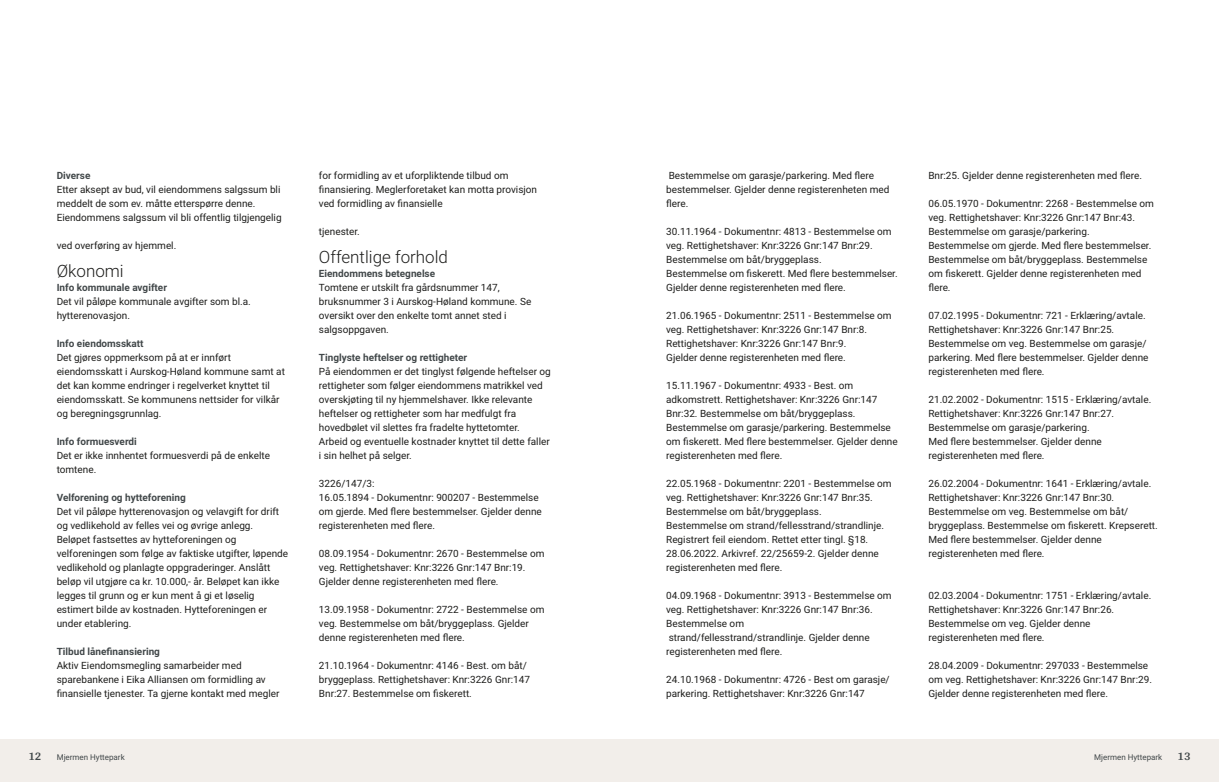
<style>
.page{position:relative;width:1219px;height:782px;background:#fff}
.page>*{position:absolute;margin:0;border:0;box-sizing:border-box;transform-origin:0 0}
.t1{font:300 17px "Roboto";color:#1d1d1b}
.t2{font:700 12px "Arya";color:#414749}
.t3{font:10px/14px "Roboto";color:#1d1d1b}
.t4{font:700 10px "Roboto";color:#414749}
.t5{font:8px "Roboto";color:#414749}
</style>
<div class="page">
<div style="left:0;top:739px;width:618px;height:42px;background:#f2eeea"></div>
<div style="left:601px;top:739px;width:618px;height:42px;background:#f2eeea"></div>
<p class="t4" style="left:57px;top:168px;width:35px">Diverse</p>
<p class="t3" style="left:57px;top:181px;width:226px">Etter aksept av bud, vil eiendommens salgssum bli meddelt de som ev. måtte etterspørre denne.<br>Eiendommens salgssum vil bli offentlig tilgjengelig</p>
<p class="t3" style="left:57px;top:237px;width:121px">ved overføring av hjemmel.</p>
<h1 class="t1" style="left:57px;top:258px;width:69px">Økonomi</h1>
<p class="t4" style="left:57px;top:280px;width:112px">Info kommunale avgifter</p>
<p class="t3" style="left:57px;top:293px;width:196px">Det vil påløpe kommunale avgifter som bl.a. hytterenovasjon.</p>
<p class="t4" style="left:57px;top:336px;width:88px">Info eiendomsskatt</p>
<p class="t3" style="left:57px;top:349px;width:230px">Det gjøres oppmerksom på at er innført eiendomsskatt i Aurskog‑Høland kommune samt at det kan komme endringer i regelverket knyttet til eiendomsskatt. Se kommunens nettsider for vilkår og beregningsgrunnlag.</p>
<p class="t4" style="left:57px;top:434px;width:82px">Info formuesverdi</p>
<p class="t3" style="left:57px;top:447px;width:215px">Det er ikke innhentet formuesverdi på de enkelte tomtene.</p>
<p class="t4" style="left:57px;top:490px;width:131px">Velforening og hytteforening</p>
<p class="t3" style="left:57px;top:503px;width:233px">Det vil påløpe hytterenovasjon og velavgift for drift og vedlikehold av felles vei og øvrige anlegg.<br>Beløpet fastsettes av hytteforeningen og velforeningen som følge av faktiske utgifter, løpende vedlikehold og planlagte oppgraderinger. Anslått beløp vil utgjøre ca kr. 10.000,‑ år. Beløpet kan ikke legges til grunn og er kun ment å gi et løselig estimert bilde av kostnaden. Hytteforeningen er under etablering.</p>
<p class="t4" style="left:57px;top:644px;width:105px">Tilbud lånefinansiering</p>
<p class="t3" style="left:57px;top:657px;width:224px">Aktiv Eiendomsmegling samarbeider med sparebankene i Eika Alliansen om formidling av finansielle tjenester. Ta gjerne kontakt med megler</p>
<p class="t2" style="left:28px;top:749px;width:15px">12</p>
<p class="t5" style="left:57px;top:751px;width:70px">Mjermen Hyttepark</p>
<p class="t3" style="left:319px;top:167px;width:220px">for formidling av et uforpliktende tilbud om finansiering. Meglerforetaket kan motta provisjon ved formidling av finansielle</p>
<p class="t3" style="left:319px;top:223px;width:42px">tjenester.</p>
<h1 class="t1" style="left:319px;top:244px;width:131px">Offentlige forhold</h1>
<p class="t4" style="left:319px;top:266px;width:118px">Eiendommens betegnelse</p>
<p class="t3" style="left:319px;top:279px;width:214px">Tomtene er utskilt fra gårdsnummer 147, bruksnummer 3 i Aurskog‑Høland kommune. Se oversikt over den enkelte tomt annet sted i salgsoppgaven.</p>
<p class="t4" style="left:319px;top:350px;width:150px">Tinglyste heftelser og rettigheter</p>
<p class="t3" style="left:319px;top:363px;width:233px">På eiendommen er det tinglyst følgende heftelser og rettigheter som følger eiendommens matrikkel ved overskjøting til ny hjemmelshaver. Ikke relevante heftelser og rettigheter som har medfulgt fra hovedbølet vil slettes fra fradelte hyttetomter.<br>Arbeid og eventuelle kostnader knyttet til dette faller i sin helhet på selger.</p>
<p class="t3" style="left:319px;top:475px;width:224px">3226/147/3:<br>16.05.1894 ‑ Dokumentnr: 900207 ‑ Bestemmelse om gjerde. Med flere bestemmelser. Gjelder denne registerenheten med flere.</p>
<p class="t3" style="left:319px;top:545px;width:227px">08.09.1954 ‑ Dokumentnr: 2670 ‑ Bestemmelse om veg. Rettighetshaver: Knr:3226 Gnr:147 Bnr:19.<br>Gjelder denne registerenheten med flere.</p>
<p class="t3" style="left:319px;top:601px;width:227px">13.09.1958 ‑ Dokumentnr: 2722 ‑ Bestemmelse om veg. Bestemmelse om båt/bryggeplass. Gjelder denne registerenheten med flere.</p>
<p class="t3" style="left:319px;top:657px;width:213px">21.10.1964 ‑ Dokumentnr: 4146 ‑ Best. om båt/ bryggeplass. Rettighetshaver: Knr:3226 Gnr:147<br>Bnr:27. Bestemmelse om fiskerett.</p>
<p class="t3" style="left:666px;top:167px;width:225px">Bestemmelse om garasje/parkering. Med flere bestemmelser. Gjelder denne registerenheten med flere.</p>
<p class="t3" style="left:666px;top:223px;width:233px">30.11.1964 ‑ Dokumentnr: 4813 ‑ Bestemmelse om veg. Rettighetshaver: Knr:3226 Gnr:147 Bnr:29.<br>Bestemmelse om båt/bryggeplass.<br>Bestemmelse om fiskerett. Med flere bestemmelser.<br>Gjelder denne registerenheten med flere.</p>
<p class="t3" style="left:666px;top:307px;width:227px">21.06.1965 ‑ Dokumentnr: 2511 ‑ Bestemmelse om veg. Rettighetshaver: Knr:3226 Gnr:147 Bnr:8.<br>Rettighetshaver: Knr:3226 Gnr:147 Bnr:9.<br>Gjelder denne registerenheten med flere.</p>
<p class="t3" style="left:666px;top:377px;width:233px">15.11.1967 ‑ Dokumentnr: 4933 ‑ Best. om adkomstrett. Rettighetshaver: Knr:3226 Gnr:147<br>Bnr:32. Bestemmelse om båt/bryggeplass.<br>Bestemmelse om garasje/parkering. Bestemmelse om fiskerett. Med flere bestemmelser. Gjelder denne registerenheten med flere.</p>
<p class="t3" style="left:666px;top:475px;width:227px">22.05.1968 ‑ Dokumentnr: 2201 ‑ Bestemmelse om veg. Rettighetshaver: Knr:3226 Gnr:147 Bnr:35.<br>Bestemmelse om båt/bryggeplass.<br>Bestemmelse om strand/fellesstrand/strandlinje.<br>Registrert feil eiendom. Rettet etter tingl. §18.<br>28.06.2022. Arkivref. 22/25659‑2. Gjelder denne registerenheten med flere.</p>
<p class="t3" style="left:666px;top:587px;width:227px">04.09.1968 ‑ Dokumentnr: 3913 ‑ Bestemmelse om veg. Rettighetshaver: Knr:3226 Gnr:147 Bnr:36.<br>Bestemmelse om<br>strand/fellesstrand/strandlinje. Gjelder denne registerenheten med flere.</p>
<p class="t3" style="left:666px;top:671px;width:225px">24.10.1968 ‑ Dokumentnr: 4726 ‑ Best om garasje/ parkering. Rettighetshaver: Knr:3226 Gnr:147</p>
<p class="t3" style="left:928px;top:167px;width:215px">Bnr:25. Gjelder denne registerenheten med flere.</p>
<p class="t3" style="left:928px;top:195px;width:227px">06.05.1970 ‑ Dokumentnr: 2268 ‑ Bestemmelse om veg. Rettighetshaver: Knr:3226 Gnr:147 Bnr:43.<br>Bestemmelse om garasje/parkering.<br>Bestemmelse om gjerde. Med flere bestemmelser.<br>Bestemmelse om båt/bryggeplass. Bestemmelse om fiskerett. Gjelder denne registerenheten med flere.</p>
<p class="t3" style="left:928px;top:307px;width:222px">07.02.1995 ‑ Dokumentnr: 721 ‑ Erklæring/avtale.<br>Rettighetshaver: Knr:3226 Gnr:147 Bnr:25.<br>Bestemmelse om veg. Bestemmelse om garasje/ parkering. Med flere bestemmelser. Gjelder denne registerenheten med flere.</p>
<p class="t3" style="left:928px;top:391px;width:224px">21.02.2002 ‑ Dokumentnr: 1515 ‑ Erklæring/avtale.<br>Rettighetshaver: Knr:3226 Gnr:147 Bnr:27.<br>Bestemmelse om garasje/parkering.<br>Med flere bestemmelser. Gjelder denne registerenheten med flere.</p>
<p class="t3" style="left:928px;top:475px;width:231px">26.02.2004 ‑ Dokumentnr: 1641 ‑ Erklæring/avtale.<br>Rettighetshaver: Knr:3226 Gnr:147 Bnr:30.<br>Bestemmelse om veg. Bestemmelse om båt/ bryggeplass. Bestemmelse om fiskerett. Krepserett.<br>Med flere bestemmelser. Gjelder denne registerenheten med flere.</p>
<p class="t3" style="left:928px;top:587px;width:224px">02.03.2004 ‑ Dokumentnr: 1751 ‑ Erklæring/avtale.<br>Rettighetshaver: Knr:3226 Gnr:147 Bnr:26.<br>Bestemmelse om veg. Gjelder denne registerenheten med flere.</p>
<p class="t3" style="left:928px;top:657px;width:225px">28.04.2009 ‑ Dokumentnr: 297033 ‑ Bestemmelse om veg. Rettighetshaver: Knr:3226 Gnr:147 Bnr:29.<br>Gjelder denne registerenheten med flere.</p>
<p class="t5" style="left:1094px;top:751px;width:70px">Mjermen Hyttepark</p>
<p class="t2" style="left:1177px;top:749px;width:15px">13</p>
</div>
